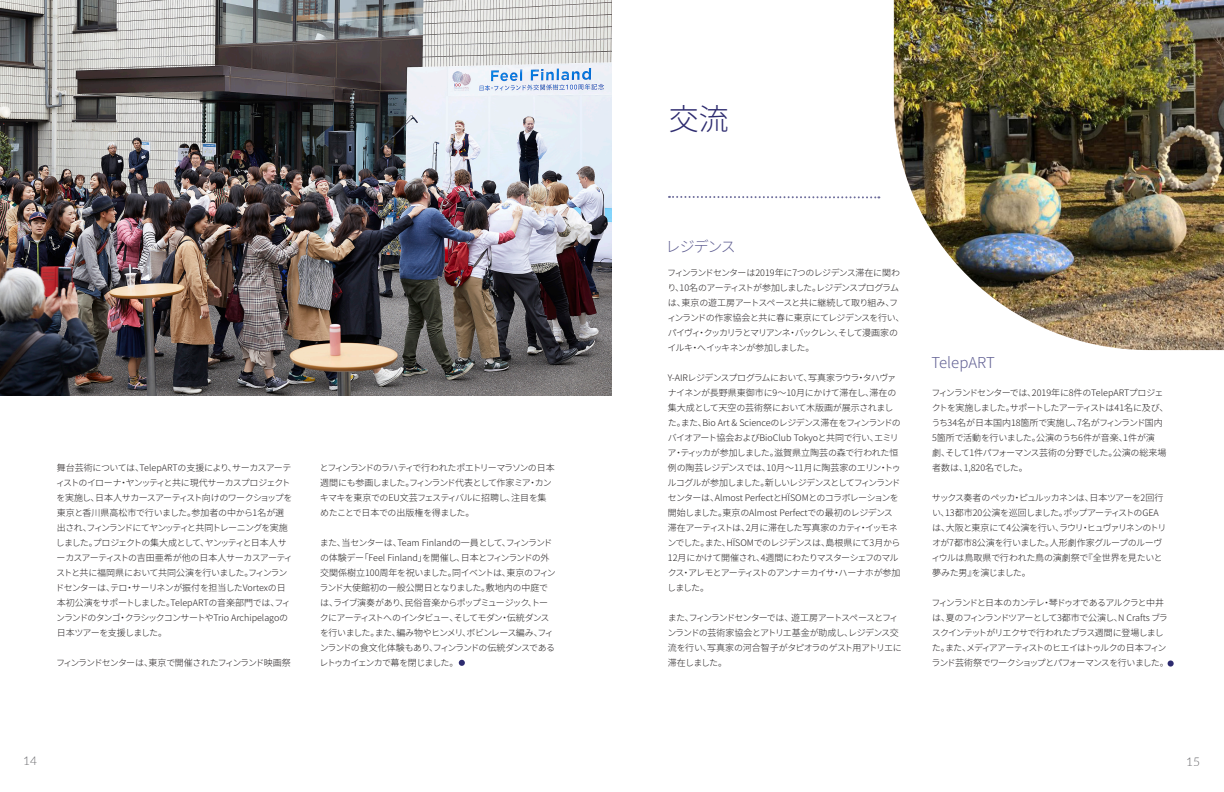
<style>
.page{position:relative;width:1224px;height:792px;background:#fff}
.page>*{position:absolute;margin:0;border:0;box-sizing:border-box;transform-origin:0 0}
.HEADINGJP{font:300 30px "Noto Sans CJ Kjp";color:#2d2b6f}
.HEADERJP{font:300 15px "Noto Sans CJ Kjp";letter-spacing:-.015em;color:#616093}
.t1{font:300 12px "Lato";color:#636366}
.BODYJP{font:300 9px/15px "Noto Sans CJ Kjp";letter-spacing:-.06em;color:#231f20}
.BODYJP-2{font:300 9px/15px "Noto Sans CJ Kjp";letter-spacing:-.04em;color:#231f20}
.BODYJP-3{font:300 9px/15px "Noto Sans CJ Kjp";letter-spacing:-.08em;color:#231f20}
.BODYJP-4{font:300 9px/15px "Noto Sans CJ Kjp";letter-spacing:-.035em;color:#231f20}
.BODYJP-5{font:300 9px/15px "Noto Sans CJ Kjp";letter-spacing:-.09em;color:#231f20}
.BODYJP-6{font:300 9px "Noto Sans CJ Kjp";letter-spacing:-.095em;color:#231f20}
</style>
<div class="page">
<img style="left:0;top:0;width:612px;height:396px">
<svg style="left:459px;top:660px;width:6px;height:6px"></svg>
<div style="left:1168px;top:660px;width:6px;height:7px;background:#2d2b6f;border-radius:50%"></div>
<svg style="left:669px;top:195px;width:210px;height:4px"></svg>
<img style="left:894px;top:0;width:330px;height:350px">
<p class="HEADINGJP" style="left:669px;top:102px;width:61px">交流</p>
<p class="BODYJP" style="left:56px;top:460px;width:239px">舞台芸術については、TelepARTの支援により、サーカスアーティストのイローナ・ヤンッティと共に現代サーカスプロジェクトを実施し、日本人サカースアーティスト向けのワークショップを東京と香川県高松市で行いました。参加者の中から1名が選出され、フィンランドにてヤンッティと共同トレーニングを実施しました。プロジェクトの集大成として、ヤンッティと日本人サーカスアーティストの吉田亜希が他の日本人サーカスアーティストと共に福岡県において共同公演を行いました。フィンランドセンターは、テロ・サーリネンが振付を担当したVortexの日本初公演をサポートしました。TelepARTの音楽部門では、フィンランドのタンゴ・クラシックコンサートやTrio Archipelagoの日本ツアーを支援しました。</p>
<p class="BODYJP-6" style="left:56px;top:658px;width:236px">フィンランドセンターは、東京で開催されたフィンランド映画祭</p>
<p class="BODYJP" style="left:320px;top:460px;width:236px">とフィンランドのラハティで行われたポエトリーマラソンの日本週間にも参画しました。フィンランド代表として作家ミア・カンキマキを東京でのEU文芸フェスティバルに招聘し、注目を集めたことで日本での出版権を得ました。</p>
<p class="BODYJP" style="left:320px;top:535px;width:238px">また、当センターは、Team Finlandの一員として、フィンランドの体験デー「Feel Finland」を開催し、日本とフィンランドの外交関係樹立100周年を祝いました。同イベントは、東京のフィンランド大使館初の一般公開日となりました。敷地内の中庭では、ライブ演奏があり、民俗音楽からポップミュージック、トークにアーティストへのインタビュー、そしてモダン・伝統ダンスを行いました。また、編み物やヒンメリ、ボビンレース編み、フィンランドの食文化体験もあり、フィンランドの伝統ダンスであるレトゥカイェンカで幕を閉じました。</p>
<p class="HEADERJP" style="left:666px;top:238px;width:72px">レジデンス</p>
<p class="BODYJP-3" style="left:667px;top:265px;width:239px">フィンランドセンターは2019年に7つのレジデンス滞在に関わり、10名のアーティストが参加しました。レジデンスプログラムは、東京の遊工房アートスペースと共に継続して取り組み、フィンランドの作家協会と共に春に東京にてレジデンスを行い、パイヴィ・クッカリラとマリアンネ・バックレン、そして漫画家のイルキ・へイッキネンが参加しました。</p>
<p class="BODYJP-2" style="left:667px;top:370px;width:235px">Y-AIRレジデンスプログラムにおいて、写真家ラウラ・タハヴァナイネンが長野県東御市に9〜10月にかけて滞在し、滞在の集大成として天空の芸術祭において木版画が展示されました。また、Bio Art &amp; Scienceのレジデンス滞在をフィンランドのバイオアート協会およびBioClub Tokyoと共同で行い、エミリア・ティッカが参加しました。滋賀県立陶芸の森で行われた恒例の陶芸レジデンスでは、10月〜11月に陶芸家のエリン・トゥルコグルが参加しました。新しいレジデンスとしてフィンランドセンターは、Almost PerfectとHÏSOMとのコラボレーションを開始しました。東京のAlmost Perfectでの最初のレジデンス滞在アーティストは、2月に滞在した写真家のカティ・イッモネンでした。また、HÏSOMでのレジデンスは、島根県にて3月から12月にかけて開催され、4週間にわたりマスターシェフのマルクス・アレモとアーティストのアンナ＝カイサ・ハーナホが参加しました。</p>
<p class="BODYJP-3" style="left:667px;top:610px;width:236px">また、フィンランドセンターでは、遊工房アートスペースとフィンランドの芸術家協会とアトリエ基金が助成し、レジデンス交流を行い、写真家の河合智子がタピオラのゲスト用アトリエに滞在しました。</p>
<p class="HEADERJP" style="left:931px;top:354px;width:65px">TelepART</p>
<p class="BODYJP-4" style="left:931px;top:385px;width:238px">フィンランドセンターでは、2019年に8件のTelepARTプロジェクトを実施しました。サポートしたアーティストは41名に及び、うち34名が日本国内18箇所で実施し、7名がフィンランド国内<br>5箇所で活動を行いました。公演のうち6件が音楽、1件が演<br>劇、そして1件パフォーマンス芸術の分野でした。公演の総来場者数は、1,820名でした。</p>
<p class="BODYJP-2" style="left:932px;top:490px;width:237px">サックス奏者のペッカ・ピュルッカネンは、日本ツアーを2回行い、13都市20公演を巡回しました。ポップアーティストのGEAは、大阪と東京にて4公演を行い、ラウリ・ヒュヴァリネンのトリオが7都市8公演を行いました。人形劇作家グループのルーヴィウルは鳥取県で行われた鳥の演劇祭で『全世界を見たいと夢みた男』を演じました。</p>
<p class="BODYJP-5" style="left:931px;top:595px;width:239px">フィンランドと日本のカンテレ・琴ドゥオであるアルクラと中井は、夏のフィンランドツアーとして3都市で公演し、N Crafts ブラスクインテットがリエクサで行われたブラス週間に登場しました。また、メディアアーティストのヒエイはトゥルクの日本フィンランド芸術祭でワークショップとパフォーマンスを行いました。</p>
<h3 class="t1" style="left:23px;top:752px;width:15px">14</h3>
<h3 class="t1" style="left:1186px;top:753px;width:15px">15</h3>
</div>
